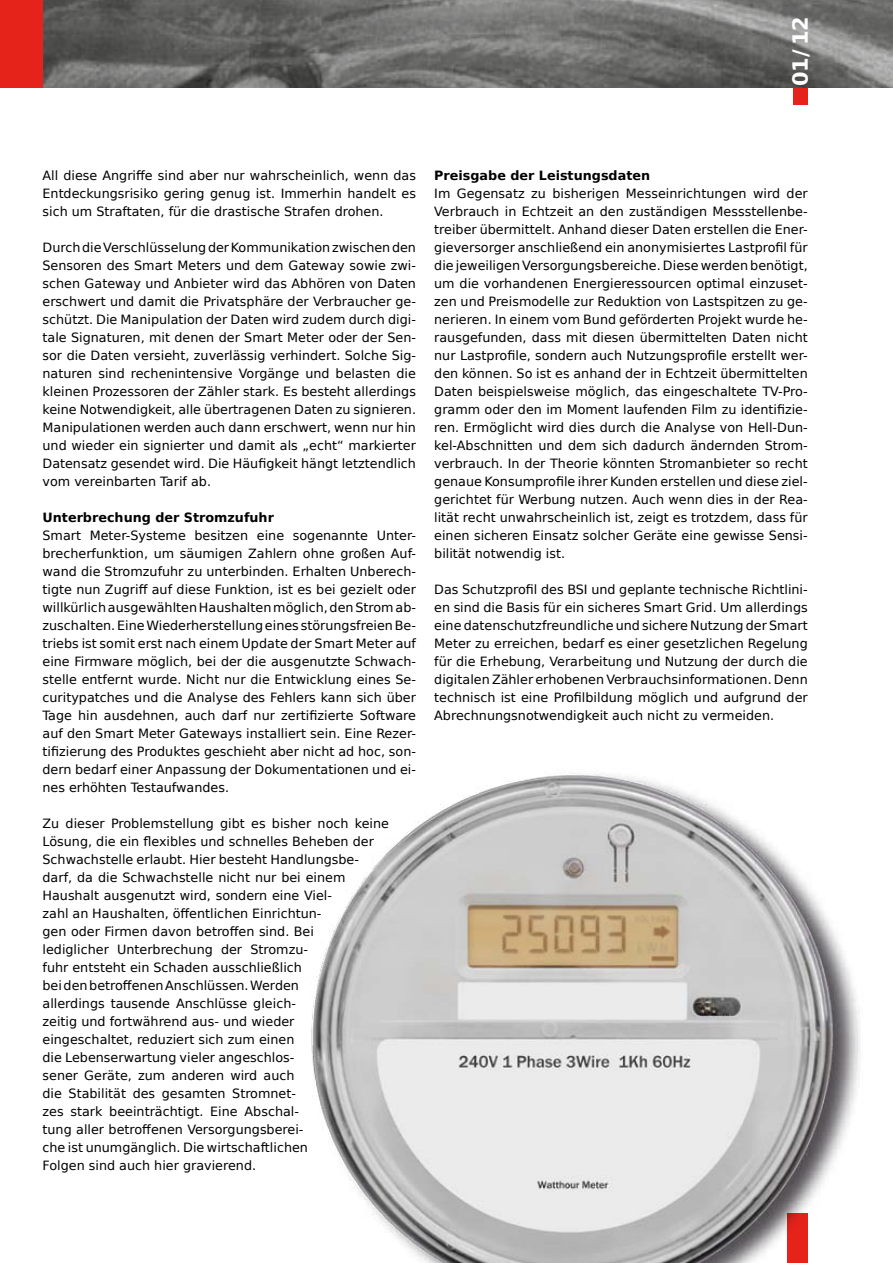
<style>
.page{position:relative;width:893px;height:1263px;background:#fff}
.page>*{position:absolute;margin:0;border:0;box-sizing:border-box;transform-origin:0 0}
.t1{font:700 20.85px "DejaVu Sans";color:#fff}
.t2{font:12.75px/18px "DejaVu Sans";color:#000;text-align:justify}
.t3{font:700 12.75px "DejaVu Sans";color:#000}
</style>
<div class="page">
<img style="left:43px;top:0;width:850px;height:88px">
<div style="left:0;top:0;width:43px;height:88px;background:#e5231b"></div>
<div style="left:793px;top:88px;width:15px;height:16px;background:#e5231b"></div>
<img style="left:311px;top:773px;width:549px;height:490px">
<h1 class="t1" style="left:783px;top:86px;width:71px;rotate:-90deg">01/ 12</h1>
<p class="t2" style="left:43px;top:166px;width:375px">All diese Angriffe sind aber nur wahrscheinlich, wenn das Entdeckungsrisiko gering genug ist. Immerhin handelt es sich um Straftaten, für die drastische Strafen drohen.</p>
<p class="t2" style="left:43px;top:238px;width:375px">Durch die Verschlüsselung der Kommunikation zwischen den Sensoren des Smart Meters und dem Gateway sowie zwi&shy;schen Gateway und Anbieter wird das Abhören von Daten erschwert und damit die Privatsphäre der Verbraucher ge&shy;schützt. Die Manipulation der Daten wird zudem durch digi&shy;tale Signaturen, mit denen der Smart Meter oder der Sen&shy;sor die Daten versieht, zuverlässig verhindert. Solche Sig&shy;naturen sind rechenintensive Vorgänge und belasten die kleinen Prozessoren der Zähler stark. Es besteht allerdings keine Notwendigkeit, alle übertragenen Daten zu signieren.<br>Manipulationen werden auch dann erschwert, wenn nur hin und wieder ein signierter und damit als „echt“ markierter Datensatz gesendet wird. Die Häufigkeit hängt letztendlich vom vereinbarten Tarif ab.</p>
<p class="t3" style="left:43px;top:507px;width:233px">Unterbrechung der Stromzufuhr</p>
<p class="t2" style="left:43px;top:526px;width:375px">Smart Meter-Systeme besitzen eine sogenannte Unter&shy;brecherfunktion, um säumigen Zahlern ohne großen Auf&shy;wand die Stromzufuhr zu unterbinden. Erhalten Unberech&shy;tigte nun Zugriff auf diese Funktion, ist es bei gezielt oder willkürlich ausgewählten Haushalten möglich, den Strom ab&shy;zuschalten. Eine Wiederherstellung eines störungsfreien Be&shy;triebs ist somit erst nach einem Update der Smart Meter auf eine Firmware möglich, bei der die ausgenutzte Schwach&shy;stelle entfernt wurde. Nicht nur die Entwicklung eines Se&shy;curitypatches und die Analyse des Fehlers kann sich über Tage hin ausdehnen, auch darf nur zertifizierte Software auf den Smart Meter Gateways installiert sein. Eine Rezer&shy;tifizierung des Produktes geschieht aber nicht ad hoc, son&shy;dern bedarf einer Anpassung der Dokumentationen und ei&shy;nes erhöhten Testaufwandes.</p>
<p class="t2" style="left:43px;top:814px;width:348px;text-align:left">Zu dieser Problemstellung gibt es bisher noch keine Lösung, die ein flexibles und schnelles Beheben der Schwachstelle erlaubt. Hier besteht Handlungsbe&shy;darf, da die Schwachstelle nicht nur bei einem Haushalt ausgenutzt wird, sondern eine Viel-<br>zahl an Haushalten, öffentlichen Einrichtun-<br>gen oder Firmen davon betroffen sind. Bei<br>lediglicher Unterbrechung der Stromzu-<br>fuhr entsteht ein Schaden ausschließlich<br>bei den betroffenen Anschlüssen. Werden<br>allerdings tausende Anschlüsse gleich-<br>zeitig und fortwährend aus- und wieder<br>eingeschaltet, reduziert sich zum einen<br>die Lebenserwartung vieler angeschlos-<br>sener Geräte, zum anderen wird auch<br>die Stabilität des gesamten Stromnet-<br>zes stark beeinträchtigt. Eine Abschal-<br>tung aller betroffenen Versorgungsberei-<br>che ist unumgänglich. Die wirtschaftlichen<br>Folgen sind auch hier gravierend.</p>
<p class="t3" style="left:434px;top:165px;width:217px">Preisgabe der Leistungsdaten</p>
<p class="t2" style="left:434px;top:184px;width:375px">Im Gegensatz zu bisherigen Messeinrichtungen wird der Verbrauch in Echtzeit an den zuständigen Messstellenbe&shy;treiber übermittelt. Anhand dieser Daten erstellen die Ener&shy;gieversorger anschließend ein anonymisiertes Lastprofil für die jeweiligen Versorgungsbereiche. Diese werden benötigt, um die vorhandenen Energieressourcen optimal einzuset&shy;zen und Preismodelle zur Reduktion von Lastspitzen zu ge&shy;nerieren. In einem vom Bund geförderten Projekt wurde he&shy;rausgefunden, dass mit diesen übermittelten Daten nicht nur Lastprofile, sondern auch Nutzungsprofile erstellt wer&shy;den können. So ist es anhand der in Echtzeit übermittelten Daten beispielsweise möglich, das eingeschaltete TV-Pro&shy;gramm oder den im Moment laufenden Film zu identifizie&shy;ren. Ermöglicht wird dies durch die Analyse von Hell-Dun&shy;kel-Abschnitten und dem sich dadurch ändernden Strom&shy;verbrauch. In der Theorie könnten Stromanbieter so recht genaue Konsumprofile ihrer Kunden erstellen und diese ziel&shy;gerichtet für Werbung nutzen. Auch wenn dies in der Rea&shy;lität recht unwahrscheinlich ist, zeigt es trotzdem, dass für einen sicheren Einsatz solcher Geräte eine gewisse Sensi&shy;bilität notwendig ist.</p>
<p class="t2" style="left:434px;top:580px;width:375px">Das Schutzprofil des BSI und geplante technische Richtlini&shy;en sind die Basis für ein sicheres Smart Grid. Um allerdings eine datenschutzfreundliche und sichere Nutzung der Smart Meter zu erreichen, bedarf es einer gesetzlichen Regelung für die Erhebung, Verarbeitung und Nutzung der durch die digitalen Zähler erhobenen Verbrauchsinformationen. Denn technisch ist eine Profilbildung möglich und aufgrund der Abrechnungsnotwendigkeit auch nicht zu vermeiden.</p>
</div>
